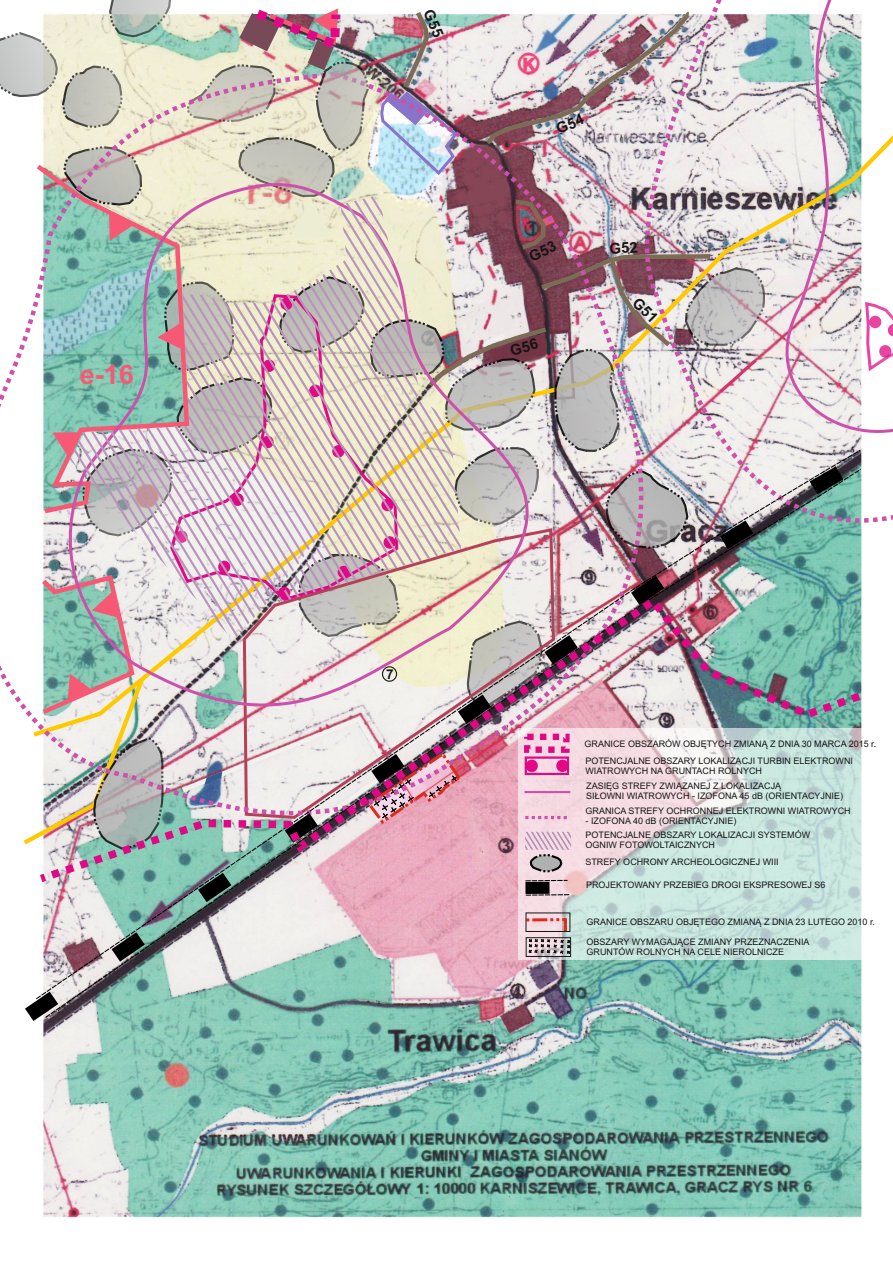
<style>
.page{position:relative;width:893px;height:1263px;background:#fff}
.page>*{position:absolute;margin:0;border:0;box-sizing:border-box;transform-origin:0 0}
.t1{font:700 27px "Arial";color:#f75974}
.t2{font:700 18px "Arial";color:#f54a80}
.t3{font:700 13.5px "Arial";color:#151616}
.t4{font:9px/10.1px "Arial";color:#151616}
</style>
<div class="page">
<img style="left:43px;top:1036px;width:819px;height:182px">
<img style="left:765px;top:0;width:128px;height:439px">
<svg style="left:25px;top:439px;width:858px;height:597px"></svg>
<img style="left:44px;top:1000px;width:818px;height:19px">
<img style="left:35px;top:449px;width:827px;height:551px">
<svg style="left:32px;top:591px;width:837px;height:297px;background:#acc8c3"></svg>
<img style="left:0;top:0;width:765px;height:873px">
<h1 class="t1" style="left:80px;top:365px;width:56px">e-16</h1>
<h2 class="t2" style="left:523px;top:58px;width:14px">K</h2>
<h3 class="t3" style="left:386px;top:669px;width:9px">7</h3>
<p class="t4" style="left:585px;top:736px;width:293px;line-height:17.1px">GRANICE OBSZARÓW OBJĘTYCH ZMIANĄ Z DNIA 30 MARCA 2015 r.<br>POTENCJALNE OBSZARY LOKALIZACJI TURBIN ELEKTROWNI</p>
<p class="t4" style="left:585px;top:767px;width:178px">WIATROWYCH NA GRUNTACH ROLNYCH</p>
<p class="t4" style="left:586px;top:781px;width:258px">ZASIĘG STREFY ZWIĄZANEJ Z LOKALIZACJĄ<br>SIŁOWNI WIATROWYCH - IZOFONA 45 dB (ORIENTACYJNIE)</p>
<p class="t4" style="left:586px;top:806px;width:267px">GRANICA STREFY OCHRONNEJ ELEKTROWNI WIATROWYCH</p>
<p class="t4" style="left:586px;top:816px;width:152px">- IZOFONA 40 dB (ORIENTACYJNIE)</p>
<p class="t4" style="left:585px;top:831px;width:226px">POTENCJALNE OBSZARY LOKALIZACJI SYSTEMÓW<br>OGNIW FOTOWOLTAICZNYCH</p>
<p class="t4" style="left:585px;top:857px;width:195px">STREFY OCHRONY ARCHEOLOGICZNEJ WIII</p>
<p class="t4" style="left:586px;top:880px;width:241px">PROJEKTOWANY PRZEBIEG DROGI EKSPRESOWEJ S6</p>
<p class="t4" style="left:587px;top:918px;width:290px">GRANICE OBSZARU OBJĘTEGO ZMIANĄ Z DNIA 23 LUTEGO 2010 r.</p>
<p class="t4" style="left:587px;top:938px;width:225px">OBSZARY WYMAGAJĄCE ZMIANY PRZEZNACZENIA<br>GRUNTÓW ROLNYCH NA CELE NIEROLNICZE</p>
</div>
